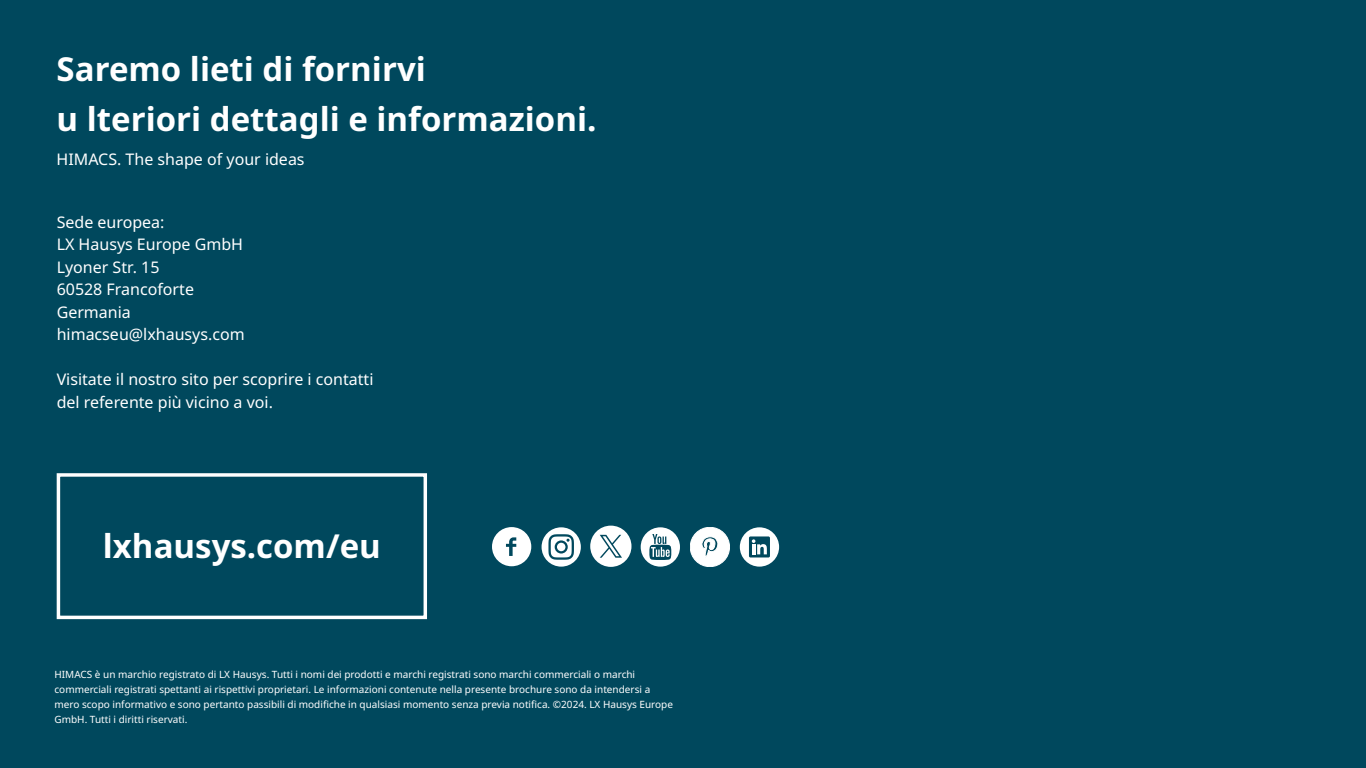
<style>
.page{position:relative;width:1366px;height:768px;background:#00485d}
.page>*{position:absolute;margin:0;border:0;box-sizing:border-box;transform-origin:0 0}
.t1{font:700 33px/50.9px "Noto Sans";color:#fff}
.t2{font:16px/22.5px "Noto Sans";color:#fff}
.t3{font:10px/15px "Noto Sans";color:#fff}
</style>
<div class="page">
<div style="left:57px;top:473px;width:370px;height:146px;border:3px solid #fff"></div>
<svg style="left:542px;top:527px;width:39px;height:40px"></svg>
<svg style="left:641px;top:527px;width:39px;height:40px"></svg>
<svg style="left:492px;top:527px;width:39px;height:39px"></svg>
<svg style="left:740px;top:527px;width:39px;height:40px"></svg>
<svg style="left:590px;top:526px;width:41px;height:41px"></svg>
<svg style="left:690px;top:527px;width:40px;height:40px"></svg>
<h1 class="t1" style="left:57px;top:44px;width:541px">Saremo lieti di fornirvi<br>u lteriori dettagli e informazioni.</h1>
<h2 class="t2" style="left:57px;top:149px;width:250px">HIMACS. The shape of your ideas</h2>
<h2 class="t2" style="left:57px;top:211px;width:190px">Sede europea:<br>LX Hausys Europe GmbH<br>Lyoner Str. 15<br>60528 Francoforte<br>Germania himacseu@lxhausys.com</h2>
<h2 class="t2" style="left:57px;top:369px;width:318px">Visitate il nostro sito per scoprire i contatti del referente più vicino a voi.</h2>
<h1 class="t1" style="left:103px;top:521px;width:280px">lxhausys.com/eu</h1>
<p class="t3" style="left:54px;top:667px;width:620px">HIMACS è un marchio registrato di LX Hausys. Tutti i nomi dei prodotti e marchi registrati sono marchi commerciali o marchi commerciali registrati spettanti ai rispettivi proprietari. Le informazioni contenute nella presente brochure sono da intendersi a mero scopo informativo e sono pertanto passibili di modifiche in qualsiasi momento senza previa notifica. ©2024. LX Hausys Europe GmbH. Tutti i diritti riservati.</p>
</div>
